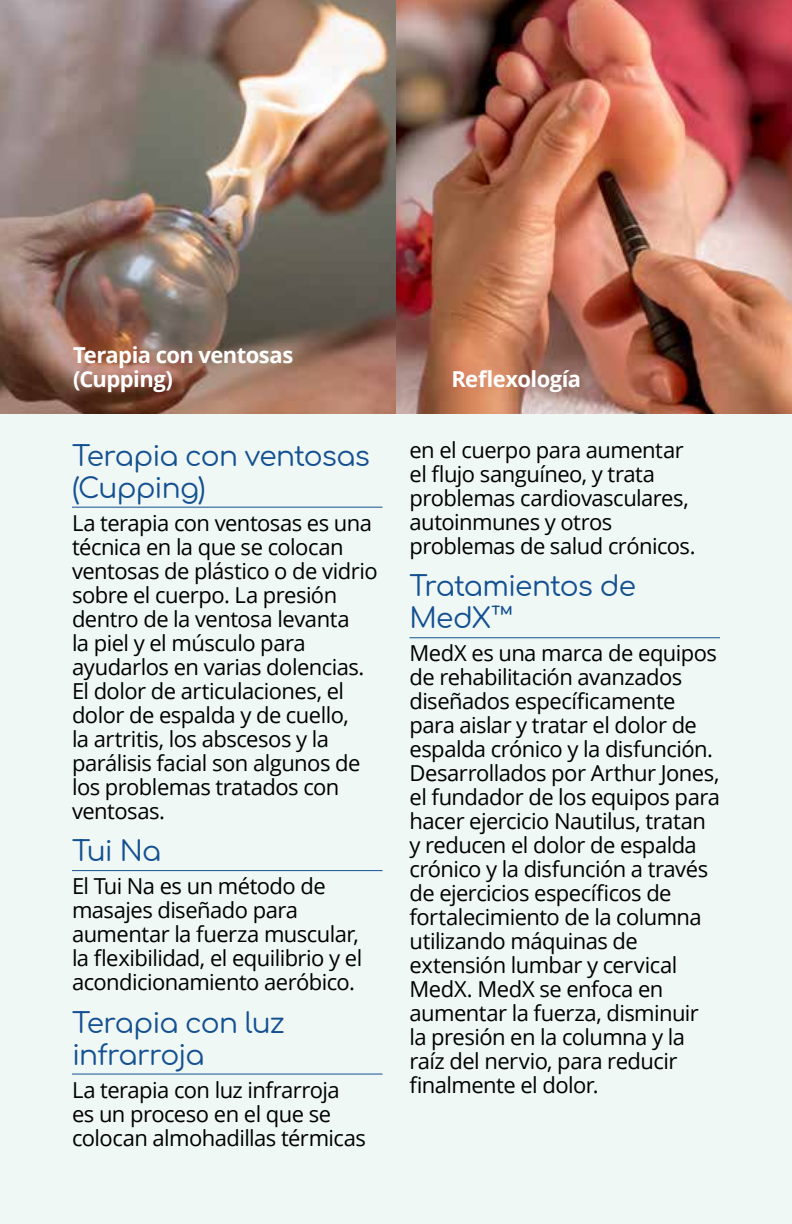
<style>
.page{position:relative;width:792px;height:1224px;background:#fff}
.page>*{position:absolute;margin:0;border:0;box-sizing:border-box;transform-origin:0 0}
.t1{font:28px/32px "Comfortaa";letter-spacing:-.035em;color:#145091}
.t2{font:22px/24px "Open Sans";letter-spacing:-.025em;color:#000}
.t3{font:700 22px/24px "Open Sans";letter-spacing:-.025em;color:#fff}
</style>
<div class="page">
<div style="left:0;top:387px;width:792px;height:837px;background:#eff8f5"></div>
<img style="left:0;top:0;width:792px;height:414px">
<hr style="left:72px;top:507px;width:310px;height:1px;background:#145091">
<hr style="left:72px;top:870px;width:310px;height:1px;background:#145091">
<hr style="left:72px;top:1074px;width:310px;height:1px;background:#145091">
<hr style="left:410px;top:637px;width:310px;height:1px;background:#145091">
<p class="t3" style="left:73px;top:343px;width:222px">Terapia con ventosas (Cupping)</p>
<p class="t1" style="left:72px;top:436px;width:299px">Terapia con ventosas (Cupping)</p>
<p class="t2" style="left:72px;top:510px;width:307px">La terapia con ventosas es una técnica en la que se colocan ventosas de plástico o de vidrio sobre el cuerpo. La presión dentro de la ventosa levanta<br>la piel y el músculo para ayudarlos en varias dolencias.<br>El dolor de articulaciones, el dolor de espalda y de cuello,<br>la artritis, los abscesos y la parálisis facial son algunos de los problemas tratados con ventosas.</p>
<p class="t1" style="left:72px;top:831px;width:91px">Tui Na</p>
<p class="t2" style="left:72px;top:874px;width:292px">El Tui Na es un método de masajes diseñado para aumentar la fuerza muscular, la flexibilidad, el equilibrio y el acondicionamiento aeróbico.</p>
<p class="t1" style="left:72px;top:1003px;width:214px">Terapia con luz infrarroja</p>
<p class="t2" style="left:72px;top:1077px;width:295px">La terapia con luz infrarroja es un proceso en el que se colocan almohadillas térmicas</p>
<p class="t3" style="left:451px;top:367px;width:131px">Reflexología</p>
<p class="t2" style="left:410px;top:437px;width:288px">en el cuerpo para aumentar el flujo sanguíneo, y trata problemas cardiovasculares, autoinmunes y otros problemas de salud crónicos.</p>
<p class="t1" style="left:410px;top:567px;width:228px">Tratamientos de<br>MedX™</p>
<p class="t2" style="left:410px;top:641px;width:312px">MedX es una marca de equipos de rehabilitación avanzados diseñados específicamente para aislar y tratar el dolor de espalda crónico y la disfunción.<br>Desarrollados por Arthur Jones, el fundador de los equipos para hacer ejercicio Nautilus, tratan y reducen el dolor de espalda crónico y la disfunción a través de ejercicios específicos de fortalecimiento de la columna utilizando máquinas de extensión lumbar y cervical<br>MedX. MedX se enfoca en aumentar la fuerza, disminuir la presión en la columna y la raíz del nervio, para reducir finalmente el dolor.</p>
</div>
